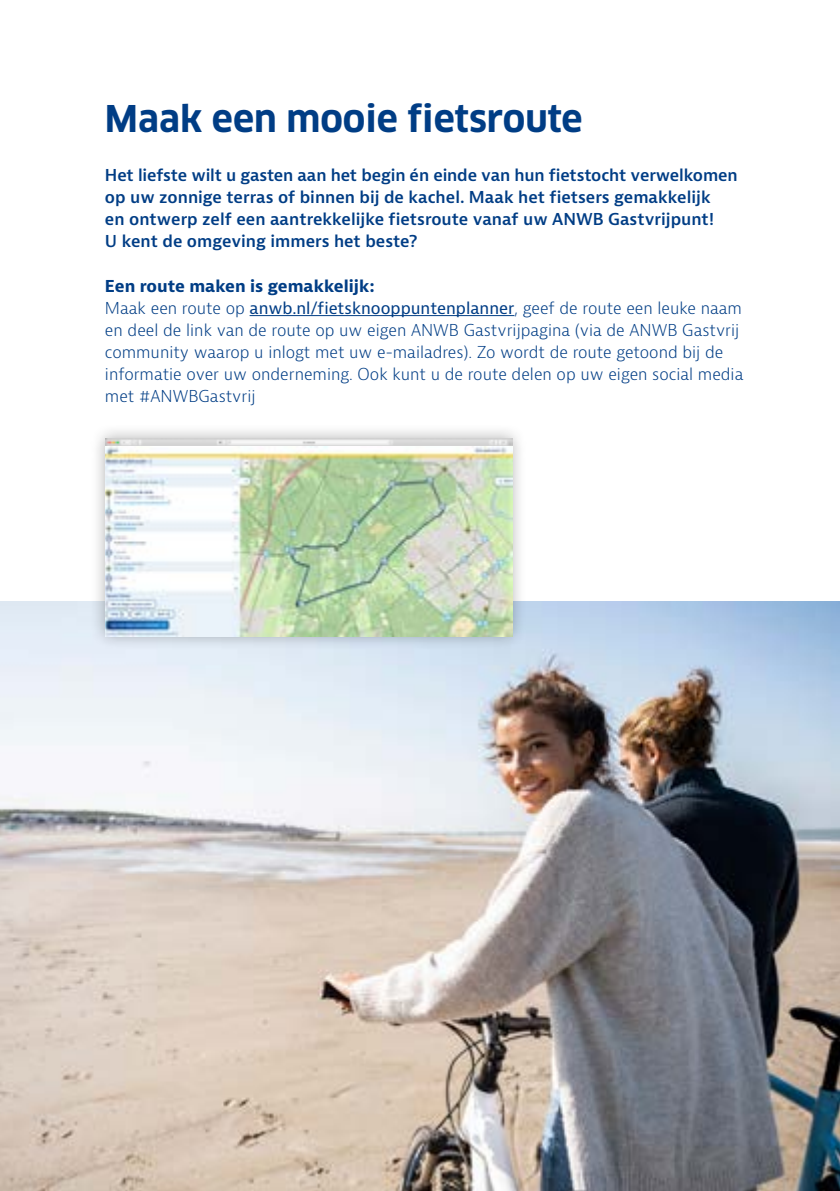
<style>
.page{position:relative;width:840px;height:1191px;background:#fff}
.page>*{position:absolute;margin:0;border:0;box-sizing:border-box;transform-origin:0 0}
.t1{font:700 36px "Clan Pro";color:#003d85}
.t2{font:300 16px/22px "Bernina Sans";color:#003d85}
.t3{font:600 16px/22px "Bernina Sans";color:#003d85}
.s1{font-weight:700}
.s2{font-weight:400}
</style>
<div class="page">
<img style="left:0;top:602px;width:839px;height:589px">
<hr style="left:249px;top:315px;width:265px;height:1px;background:#003d85">
<div style="left:90px;top:424px;width:436px;height:226px;background:#000;opacity:.3"></div>
<img style="left:105px;top:438px;width:407px;height:198px">
<h1 class="t1" style="left:105px;top:98px;width:479px">Maak een mooie fietsroute</h1>
<p class="t3" style="left:105px;top:164px;width:633px">Het liefste wilt u gasten aan het begin én einde van hun fietstocht verwelkomen op uw zonnige terras of binnen bij de kachel. Maak het fietsers gemakkelijk<br>en ontwerp zelf een aantrekkelijke fietsroute vanaf uw ANWB Gastvrijpunt!<br>U kent de omgeving immers het beste?</p>
<p class="t2" style="left:105px;top:276px;width:639px"><span class="s1">Een route maken is gemakkelijk:<br></span>Maak een route op <span class="s2">anwb.nl/fietsknooppuntenplanner</span>, geef de route een leuke naam en deel de link van de route op uw eigen ANWB Gastvrijpagina (via de ANWB Gastvrij community waarop u inlogt met uw e-mailadres). Zo wordt de route getoond bij de informatie over uw onderneming. Ook kunt u de route delen op uw eigen social media met #ANWBGastvrij</p>
</div>
